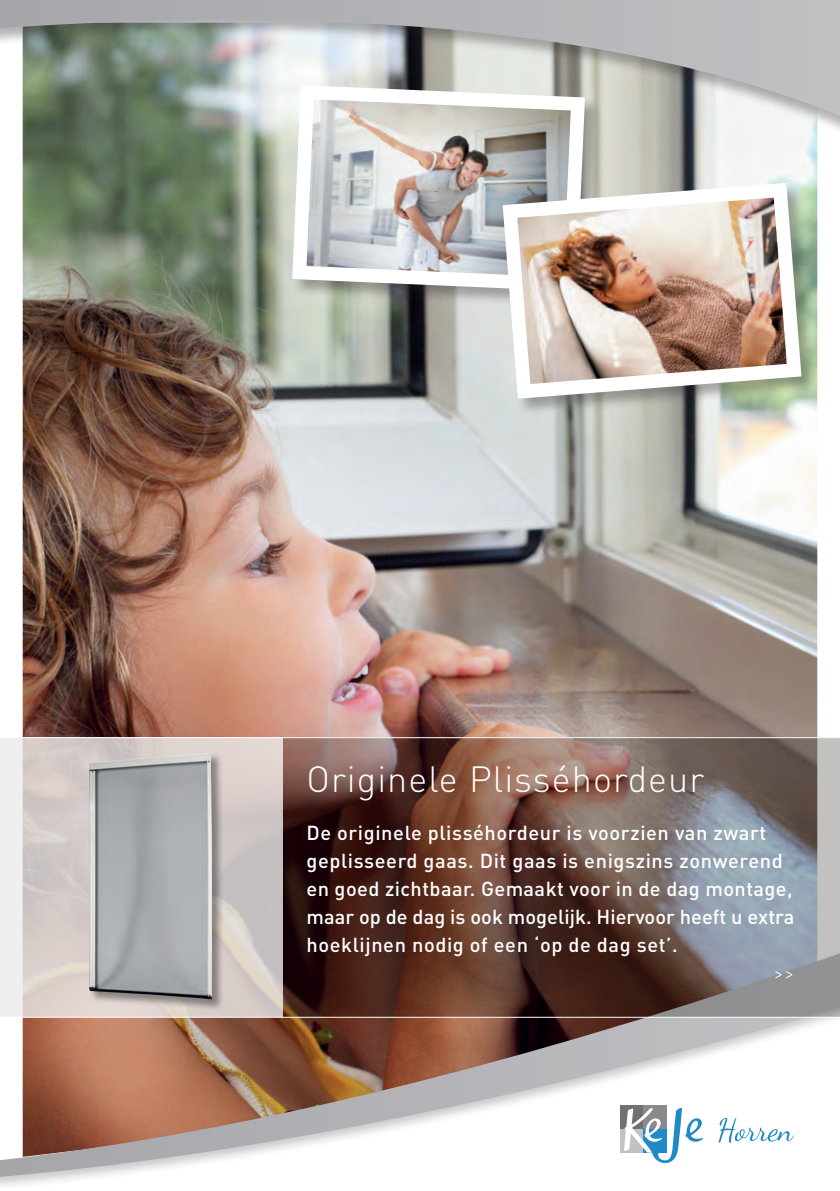
<style>
.page{position:relative;width:840px;height:1191px;background:#fff}
.page>*{position:absolute;margin:0;border:0;box-sizing:border-box;transform-origin:0 0}
.t1{font:300 36px "DIN Pro";letter-spacing:.03em;color:#fff}
.t2{font:500 20px/28px "DIN Pro";letter-spacing:.03em;color:#fff}
.t3{font:300 20px "DIN Pro";color:#fff}
</style>
<div class="page">
<img style="left:23px;top:145px;width:793px;height:592px">
<div style="left:0;top:0;width:839px;height:145px;background:#231f20;opacity:.35"></div>
<svg style="left:0;top:0;width:839px;height:116px;background:#aeb2b0"></svg>
<svg style="left:0;top:1018px;width:836px;height:158px"></svg>
<div style="left:619px;top:1105px;width:24px;height:23px;background:#717074"></div>
<div style="left:643px;top:1105px;width:24px;height:23px;background:#8a8a8e"></div>
<div style="left:619px;top:1128px;width:24px;height:24px;background:#c2c2c5"></div>
<svg style="left:623px;top:1107px;width:80px;height:56px"></svg>
<svg style="left:718px;top:1118px;width:75px;height:24px"></svg>
<svg style="left:283px;top:738px;width:556px;height:279px;background:#6a534e"></svg>
<svg style="left:0;top:738px;width:283px;height:279px;background:#d7d0cd"></svg>
<div style="left:291px;top:84px;width:311px;height:225px;background:#231f20;opacity:.35"></div>
<img style="left:285px;top:78px;width:306px;height:220px">
<div style="left:501px;top:182px;width:317px;height:234px;background:#231f20;opacity:.35"></div>
<img style="left:495px;top:176px;width:313px;height:230px">
<div style="left:88px;top:752px;width:136px;height:259px;background:#231f20;opacity:.45"></div>
<img style="left:89px;top:753px;width:123px;height:246px">
<h1 class="t1" style="left:306px;top:754px;width:399px">Originele Plisséhordeur</h1>
<p class="t2" style="left:306px;top:817px;width:489px">De originele plisséhordeur is voorzien van zwart geplisseerd gaas. Dit gaas is enigszins zonwerend en goed zichtbaar. Gemaakt voor in de dag montage, maar op de dag is ook mogelijk. Hiervoor heeft u extra hoeklijnen nodig of een ‘op de dag set’.</p>
<p class="t3" style="left:773px;top:959px;width:23px">&gt;&gt;</p>
</div>
